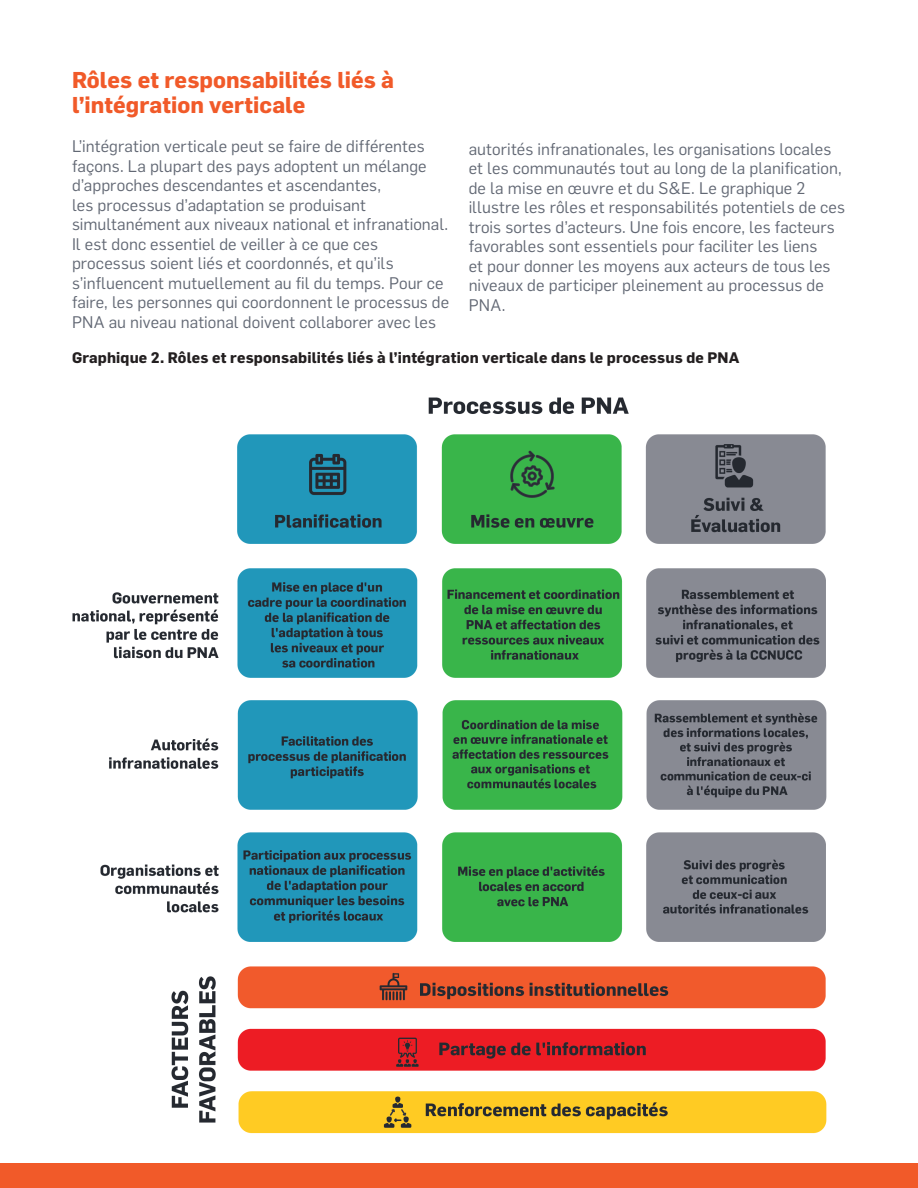
<style>
.page{position:relative;width:918px;height:1188px;background:#fff}
.page>*{position:absolute;margin:0;border:0;box-sizing:border-box;transform-origin:0 0}
.Header_1{font:700 22.5px/25.5px "Flama";letter-spacing:.005em;color:#f15a29}
.Body_Copy{font:16.5px/19.5px "Flama";letter-spacing:.005em;color:#626874}
.Figure_Titles{font:700 15px "Flama";letter-spacing:.01em;color:#231f20}
</style>
<div class="page">
<div style="left:0;top:1163px;width:918px;height:25px;background:#f15a29"></div>
<img style="left:72px;top:397px;width:755px;height:737px">
<p class="Header_1" style="left:72px;top:66px;width:324px">Rôles et responsabilités liés à l’intégration verticale</p>
<p class="Body_Copy" style="left:72px;top:136px;width:379px">L’intégration verticale peut se faire de différentes façons. La plupart des pays adoptent un mélange d’approches descendantes et ascendantes,<br>les processus d’adaptation se produisant simultanément aux niveaux national et infranational.<br>Il est donc essentiel de veiller à ce que ces processus soient liés et coordonnés, et qu’ils s’influencent mutuellement au fil du temps. Pour ce faire, les personnes qui coordonnent le processus de PNA au niveau national doivent collaborer avec les</p>
<p class="Body_Copy" style="left:469px;top:138px;width:378px">autorités infranationales, les organisations locales et les communautés tout au long de la planification, de la mise en œuvre et du S&amp;E. Le graphique 2 illustre les rôles et responsabilités potentiels de ces trois sortes d’acteurs. Une fois encore, les facteurs favorables sont essentiels pour faciliter les liens<br>et pour donner les moyens aux acteurs de tous les niveaux de participer pleinement au processus de PNA.</p>
<p class="Figure_Titles" style="left:72px;top:347px;width:669px">Graphique 2. Rôles et responsabilités liés à l’intégration verticale dans le processus de PNA</p>
</div>
